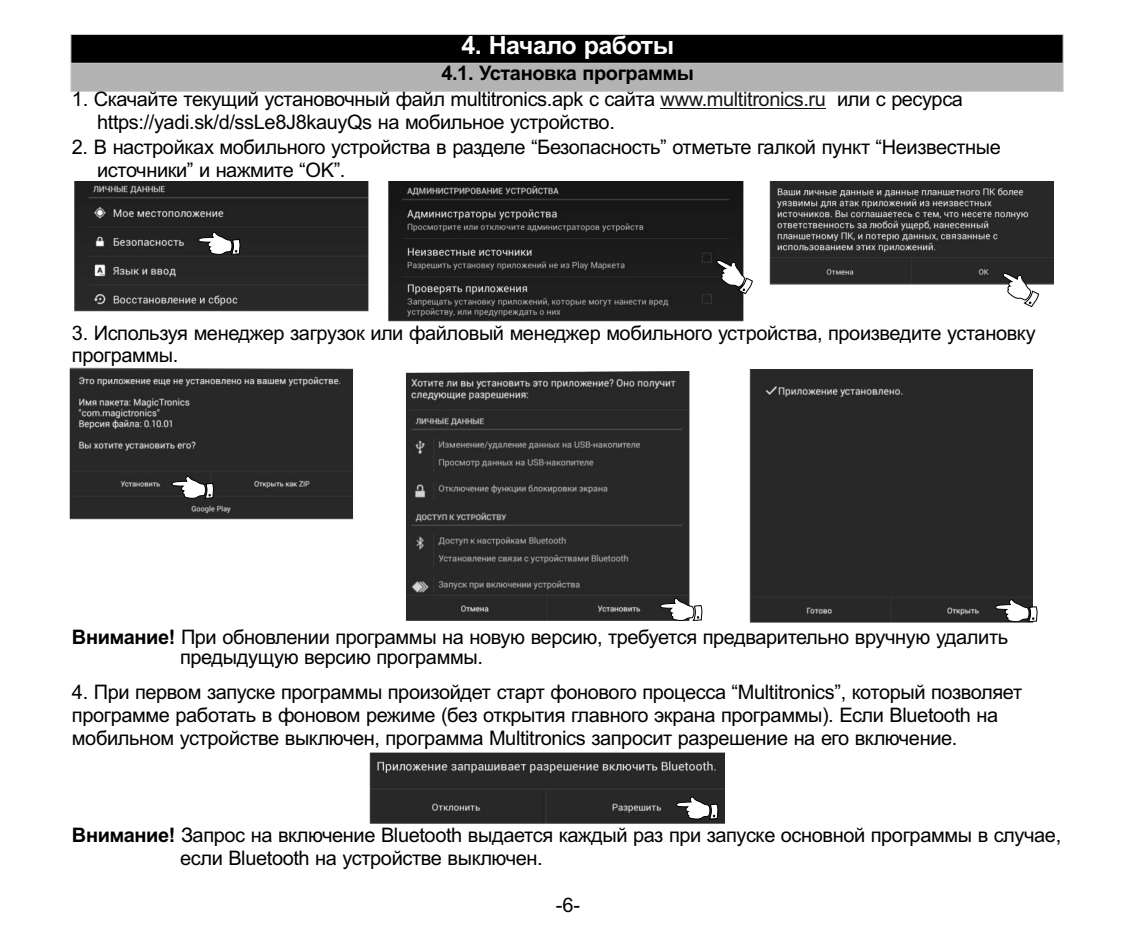
<style>
.page{position:relative;width:1134px;height:943px;background:#fff}
.page>*{position:absolute;margin:0;border:0;box-sizing:border-box;transform-origin:0 0}
.t1{font:700 25px "Arial";letter-spacing:-.025em;color:#fff}
.t2{font:20px/22.8px "Arial";letter-spacing:-.02em;color:#000}
.t3{font:700 20px "Arial";letter-spacing:-.02em;color:#000}
.s1{color:#171717}
.s2{font-weight:700}
</style>
<div class="page">
<svg style="left:70px;top:34px;width:994px;height:58px;background:#606060"></svg>
<hr style="left:661px;top:107px;width:165px;height:1px;background:#171717">
<img style="left:74px;top:181px;width:295px;height:130px">
<img style="left:389px;top:181px;width:354px;height:140px">
<img style="left:770px;top:181px;width:283px;height:103px">
<svg style="left:198px;top:232px;width:43px;height:23px"></svg>
<svg style="left:716px;top:260px;width:37px;height:34px"></svg>
<svg style="left:1002px;top:273px;width:37px;height:34px"></svg>
<img style="left:70px;top:368px;width:283px;height:151px">
<img style="left:406px;top:371px;width:283px;height:250px">
<div style="left:749px;top:369px;width:284px;height:253px;background:#282828"></div>
<svg style="left:172px;top:475px;width:42px;height:24px"></svg>
<svg style="left:660px;top:598px;width:42px;height:23px"></svg>
<svg style="left:995px;top:599px;width:43px;height:23px"></svg>
<img style="left:370px;top:752px;width:354px;height:71px">
<svg style="left:676px;top:796px;width:42px;height:23px"></svg>
<p class="t1" style="left:461px;top:36px;width:214px">4. Начало работы</p>
<p class="t3" style="left:441px;top:66px;width:254px">4.1. Установка программы</p>
<p class="t2" style="left:72px;top:89px;width:755px">1. Скачайте текущий установочный файл multitronics.apk с сайта <span class="s1">www.multitronics.ru</span></p>
<p class="t2" style="left:837px;top:89px;width:127px">или с ресурса</p>
<p class="t2" style="left:97px;top:112px;width:519px">https://yadi.sk/d/ssLe8J8kauyQs на мобильное устройство.</p>
<p class="t2" style="left:97px;top:137px;width:905px;text-indent:-25px">2. В настройках мобильного устройства в разделе “Безопасность” отметьте галкой пункт “Неизвестные источники” и нажмите “OK”.</p>
<p class="t2" style="left:72px;top:323px;width:965px">3. Используя менеджер загрузок или файловый менеджер мобильного устройства, произведите установку программы.</p>
<p class="t2" style="left:180px;top:628px;width:829px;line-height:20px;text-indent:-108px"><span class="s2">Внимание!</span> При обновлении программы на новую версию, требуется предварительно вручную удалить предыдущую версию программы.</p>
<p class="t2" style="left:72px;top:683px;width:952px">4. При первом запуске программы произойдет старт фонового процесса “Multitronics”, который позволяет программе работать в фоновом режиме (без открытия главного экрана программы). Если Bluetooth на мобильном устройстве выключен, программа Multitronics запросит разрешение на его включение.</p>
<p class="t2" style="left:180px;top:825px;width:883px;text-indent:-108px"><span class="s2">Внимание!</span> Запрос на включение Bluetooth выдается каждый раз при запуске основной программы в случае, если Bluetooth на устройстве выключен.</p>
<p class="t2" style="left:556px;top:895px;width:26px">-6-</p>
</div>
